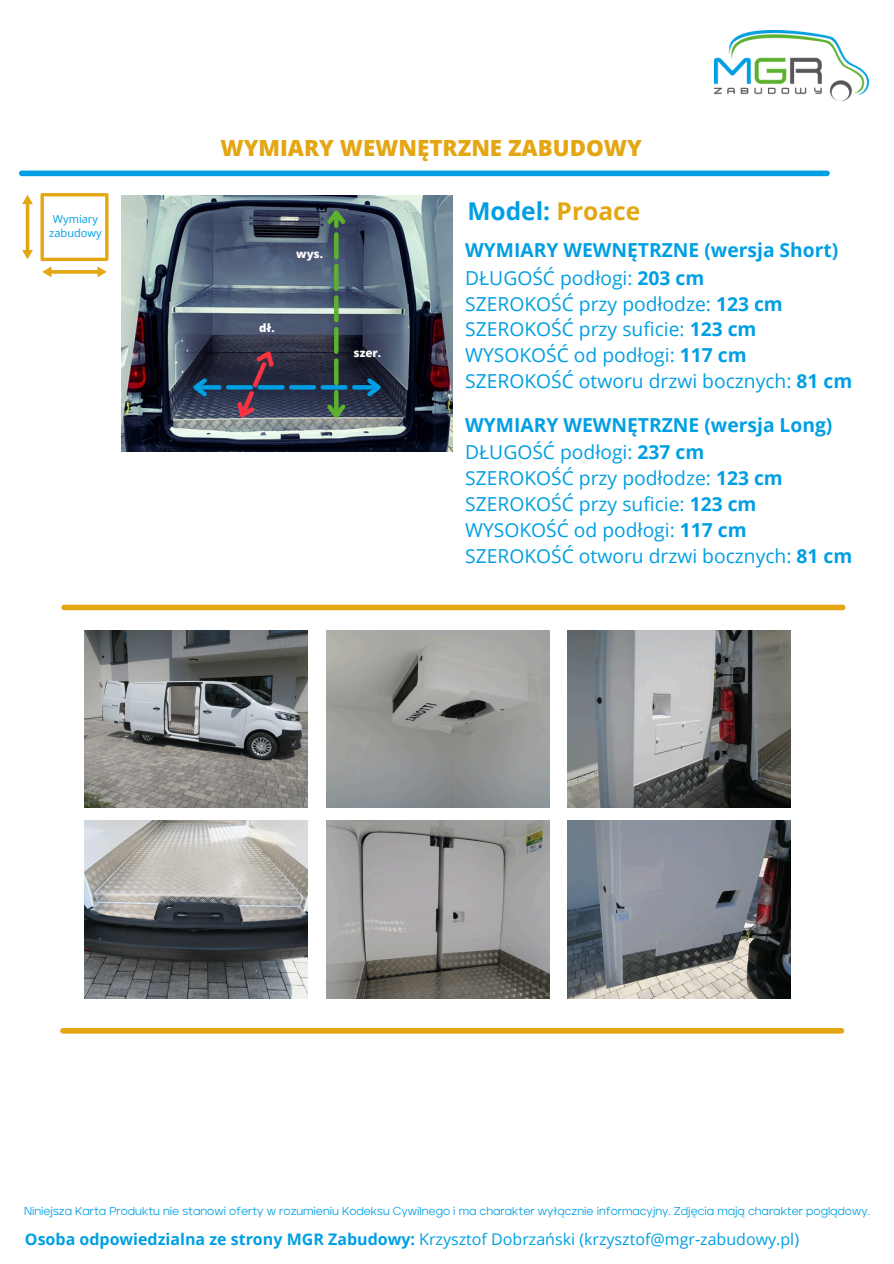
<style>
.page{position:relative;width:894px;height:1264px;background:#fff}
.page>*{position:absolute;margin:0;border:0;box-sizing:border-box;transform-origin:0 0}
.t1{font:700 24.45px "Open Sans";color:#009fe3}
.t2{font:800 22.35px "Open Sans";color:#e4a613}
.t3{font:19.2px/25.8px "Open Sans";color:#009fe3}
.t4{font:700 19.2px "Open Sans";color:#009fe3}
.t5{font:16.05px "Open Sans";color:#009fe3}
.t6{font:11.4px "Jeko";color:#009fe3}
.t7{font:800 11.4px "Open Sans";color:#fdfdfd}
.t8{font:11.1px "Open Sans";color:#009fe3}
.s1{color:#e4a613}
.s2{font-weight:700}
</style>
<div class="page">
<img style="left:714px;top:30px;width:154px;height:71px">
<div style="left:22px;top:170px;width:804px;height:6px;background:#009fe3"></div>
<img style="left:84px;top:630px;width:223px;height:178px">
<img style="left:326px;top:630px;width:223px;height:178px">
<img style="left:567px;top:630px;width:223px;height:178px">
<img style="left:121px;top:195px;width:331px;height:256px">
<svg style="left:188px;top:205px;width:198px;height:222px;background:#465466"></svg>
<svg style="left:22px;top:195px;width:11px;height:64px"></svg>
<svg style="left:40px;top:193px;width:68px;height:84px"></svg>
<div style="left:63px;top:1028px;width:778px;height:5px;background:#e4a613"></div>
<div style="left:64px;top:604px;width:778px;height:6px;background:#e4a613"></div>
<img style="left:84px;top:820px;width:223px;height:178px">
<img style="left:326px;top:820px;width:223px;height:178px">
<img style="left:567px;top:820px;width:223px;height:178px">
<h4 class="t8" style="left:53px;top:211px;width:47px">Wymiary</h4>
<p class="t8" style="left:49px;top:225px;width:54px">zabudowy</p>
<p class="t2" style="left:220px;top:132px;width:423px">WYMIARY WEWNĘTRZNE ZABUDOWY</p>
<h6 class="t7" style="left:259px;top:320px;width:17px">dł.</h6>
<p class="t1" style="left:467px;top:194px;width:174px">Model: <span class="s1">Proace</span></p>
<h3 class="t7" style="left:296px;top:245px;width:28px">wys.</h3>
<h4 class="t4" style="left:465px;top:236px;width:374px">WYMIARY WEWNĘTRZNE (wersja Short)</h4>
<h3 class="t3" style="left:465px;top:264px;width:388px">DŁUGOŚĆ podłogi: <span class="s2">203 cm<br></span>SZEROKOŚĆ przy podłodze: <span class="s2">123 cm<br></span>SZEROKOŚĆ przy suficie: <span class="s2">123 cm<br></span>WYSOKOŚĆ od podłogi: <span class="s2">117 cm<br></span>SZEROKOŚĆ otworu drzwi bocznych: <span class="s2">81 cm</span></h3>
<h2 class="t7" style="left:353px;top:345px;width:29px">szer.</h2>
<p class="t4" style="left:465px;top:411px;width:368px">WYMIARY WEWNĘTRZNE (wersja Long)</p>
<p class="t3" style="left:465px;top:439px;width:388px">DŁUGOŚĆ podłogi: <span class="s2">237 cm<br></span>SZEROKOŚĆ przy podłodze: <span class="s2">123 cm<br></span>SZEROKOŚĆ przy suficie: <span class="s2">123 cm<br></span>WYSOKOŚĆ od podłogi: <span class="s2">117 cm<br></span>SZEROKOŚĆ otworu drzwi bocznych: <span class="s2">81 cm</span></p>
<p class="t6" style="left:24px;top:1205px;width:847px">Niniejsza Karta Produktu nie stanowi oferty w rozumieniu Kodeksu Cywilnego i ma charakter wyłącznie informacyjny. Zdjęcia mają charakter poglądowy.</p>
<h1 class="t5" style="left:25px;top:1227px;width:775px"><span class="s2">Osoba odpowiedzialna ze strony MGR Zabudowy:</span> Krzysztof Dobrzański (krzysztof@mgr-zabudowy.pl)</h1>
</div>
